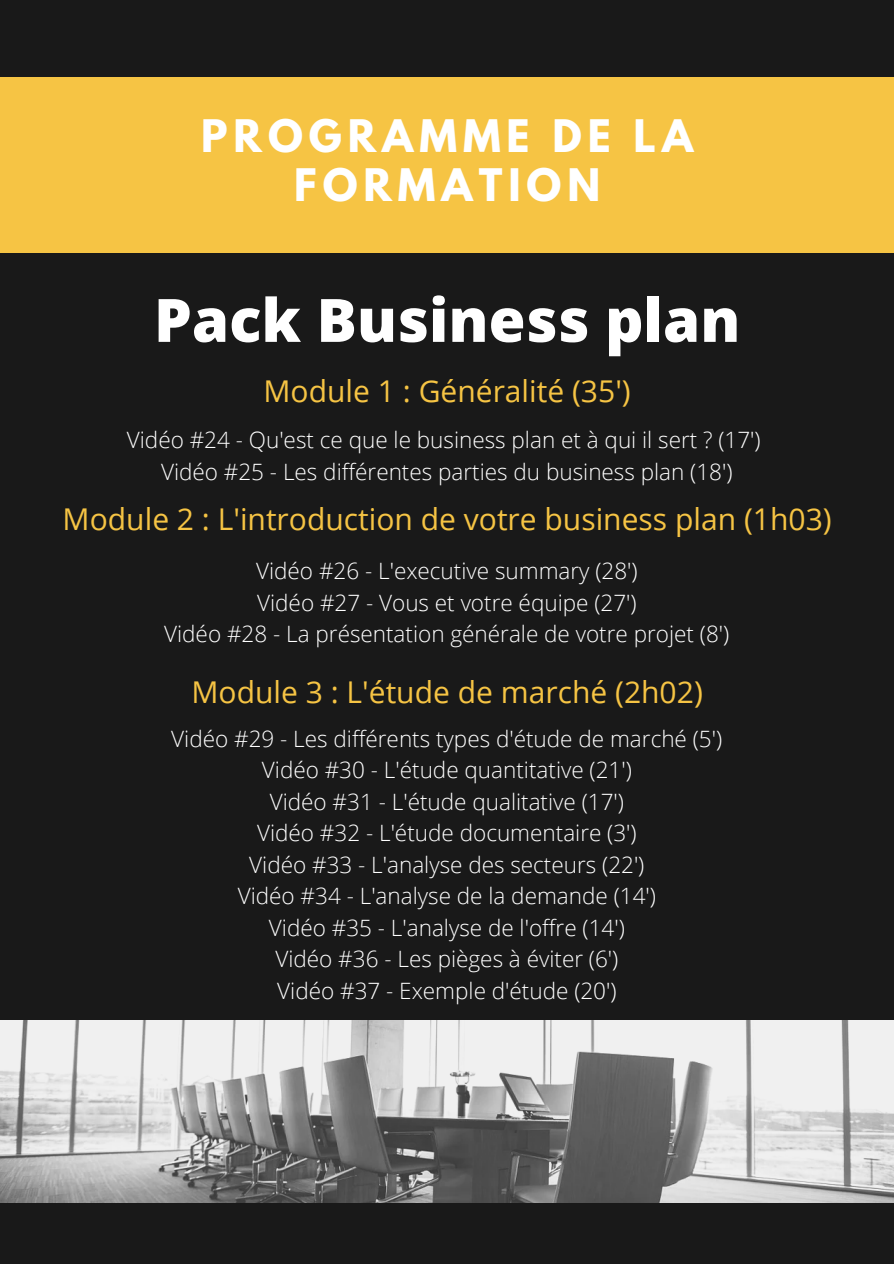
<style>
.page{position:relative;width:894px;height:1264px;background:#fff}
.page>*{position:absolute;margin:0;border:0;box-sizing:border-box;transform-origin:0 0}
.t1{font:800 59.85px "Open Sans";color:#fff}
.t2{font:700 39.75px/49.5px "League Spartan";letter-spacing:.15em;color:#fff;text-align:center}
.t3{font:30px "Open Sans";color:#f6c444}
.t4{font:300 22.5px "Open Sans";color:#fff}
</style>
<div class="page">
<div style="left:0;top:0;width:893px;height:1263px;background:#191919"></div>
<div style="left:0;top:77px;width:893px;height:176px;background:#f6c444"></div>
<img style="left:0;top:1020px;width:893px;height:182px">
<p class="t2" style="left:201px;top:116px;width:493px">PROGRAMME DE LA<br>FORMATION</p>
<p class="t1" style="left:154px;top:278px;width:587px">Pack Business plan</p>
<p class="t3" style="left:263px;top:370px;width:369px">Module 1 : Généralité (35')</p>
<p class="t4" style="left:127px;top:424px;width:635px">Vidéo #24 - Qu'est ce que le business plan et à qui il sert ? (17')</p>
<p class="t4" style="left:161px;top:455px;width:573px">Vidéo #25 - Les différentes parties du business plan (18')</p>
<p class="t3" style="left:63px;top:498px;width:770px">Module 2 : L'introduction de votre business plan (1h03)</p>
<p class="t4" style="left:256px;top:555px;width:383px">Vidéo #26 - L'executive summary (28')</p>
<p class="t4" style="left:257px;top:586px;width:381px">Vidéo #27 - Vous et votre équipe (27')</p>
<p class="t4" style="left:164px;top:618px;width:566px">Vidéo #28 - La présentation générale de votre projet (8')</p>
<p class="t3" style="left:191px;top:671px;width:512px">Module 3 : L'étude de marché (2h02)</p>
<p class="t4" style="left:171px;top:722px;width:552px">Vidéo #29 - Les différents types d'étude de marché (5')</p>
<p class="t4" style="left:262px;top:754px;width:371px">Vidéo #30 - L'étude quantitative (21')</p>
<p class="t4" style="left:270px;top:785px;width:355px">Vidéo #31 - L'étude qualitative (17')</p>
<p class="t4" style="left:257px;top:817px;width:381px">Vidéo #32 - L'étude documentaire (3')</p>
<p class="t4" style="left:249px;top:848px;width:396px">Vidéo #33 - L'analyse des secteurs (22')</p>
<p class="t4" style="left:238px;top:880px;width:419px">Vidéo #34 - L'analyse de la demande (14')</p>
<p class="t4" style="left:269px;top:911px;width:357px">Vidéo #35 - L'analyse de l'offre (14')</p>
<p class="t4" style="left:275px;top:943px;width:344px">Vidéo #36 - Les pièges à éviter (6')</p>
<p class="t4" style="left:277px;top:974px;width:340px">Vidéo #37 - Exemple d'étude (20')</p>
</div>
